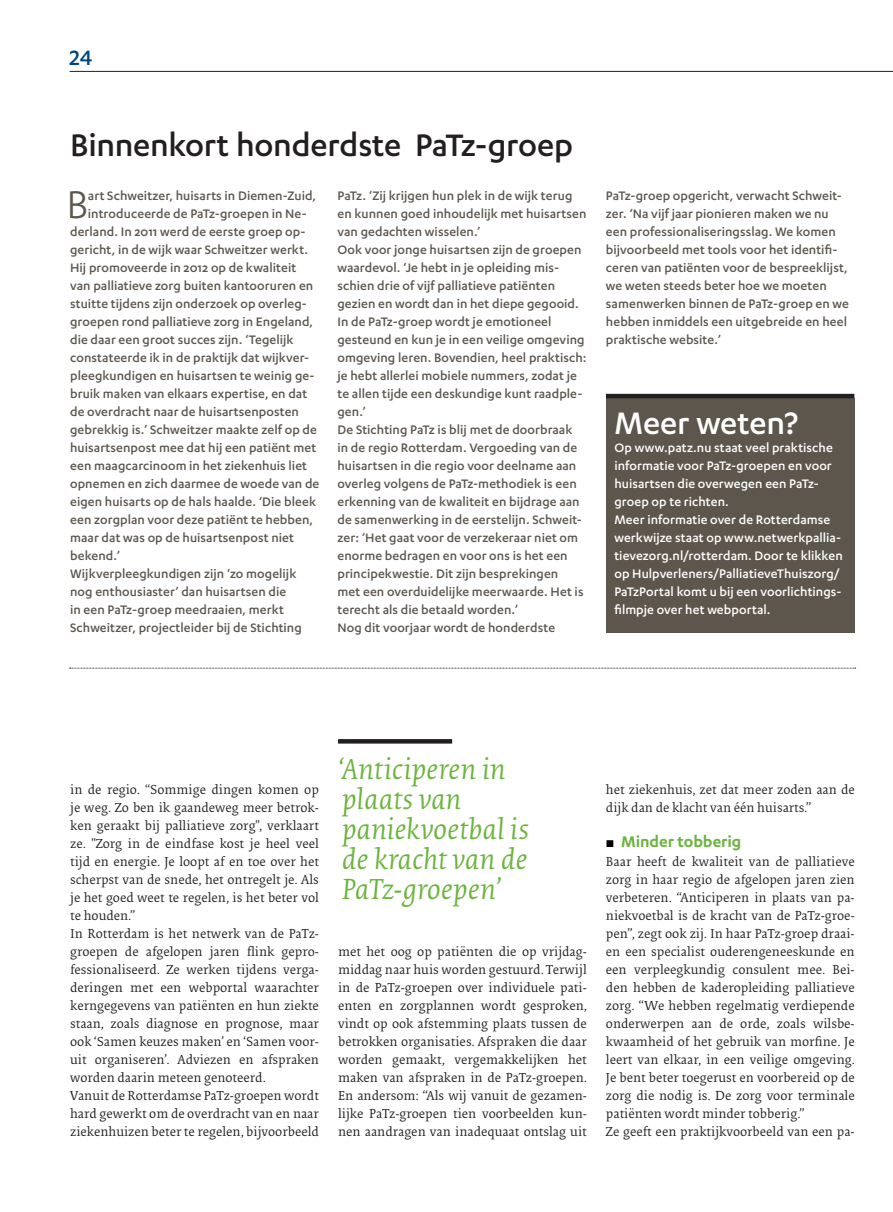
<style>
.page{position:relative;width:893px;height:1212px;background:#fff}
.page>*{position:absolute;margin:0;border:0;box-sizing:border-box;transform-origin:0 0}
.t1{font:44.55px "Karbon";color:#5c564d}
.t2{font:500 36px "Karbon";letter-spacing:-.005em;color:#231f20}
.t3{font:500 36px "Karbon";letter-spacing:-.005em;color:#fff}
.t4{font:italic 30px/30px "Collis";letter-spacing:-.01em;color:#6cb43f}
.t5{font:500 24px "Karbon";color:#00467e}
.t6{font:600 18px "Karbon";letter-spacing:-.005em;color:#6cb43f}
.t7{font:500 14.25px/18px "Karbon";letter-spacing:.005em;color:#5c564d}
.t8{font:500 14.25px/18px "Karbon";letter-spacing:.005em;color:#fff}
.t9{font:13.5px/18px "Collis";color:#231f20}
.s1{font-family:"Apex New";font-weight:400;font-size:13.5px;color:#000}
</style>
<div class="page">
<svg style="left:338px;top:739px;width:114px;height:4px"></svg>
<svg style="left:70px;top:668px;width:786px;height:1px"></svg>
<div style="left:606px;top:398px;width:249px;height:234px;background:#5c564d"></div>
<hr style="left:70px;top:71px;width:823px;height:1px;background:#231f20">
<hr style="left:606px;top:394px;width:248px;height:4px;background:#231f20">
<h3 class="t5" style="left:70px;top:45px;width:24px">24</h3>
<h2 class="t2" style="left:70px;top:125px;width:504px">Binnenkort honderdste PaTz-groep</h2>
<h1 class="t1" style="left:66px;top:180px;width:23px">B</h1>
<p class="t7" style="left:88px;top:186px;width:230px">art Schweitzer, huisarts in Diemen-Zuid,</p>
<p class="t7" style="left:88px;top:204px;width:220px">introduceerde de PaTz-groepen in Ne-</p>
<p class="t7" style="left:70px;top:222px;width:237px">derland. In 2011 werd de eerste groep op-</p>
<p class="t7" style="left:70px;top:240px;width:240px">gericht, in de wijk waar Schweitzer werkt.</p>
<p class="t7" style="left:70px;top:258px;width:228px">Hij promoveerde in 2012 op de kwaliteit</p>
<p class="t7" style="left:70px;top:276px;width:245px">van palliatieve zorg buiten kantooruren en</p>
<p class="t7" style="left:70px;top:294px;width:238px">stuitte tijdens zijn onderzoek op overleg-</p>
<p class="t7" style="left:70px;top:312px;width:245px">groepen rond palliatieve zorg in Engeland,</p>
<p class="t7" style="left:70px;top:330px;width:225px">die daar een groot succes zijn. ‘Tegelijk</p>
<p class="t7" style="left:70px;top:348px;width:241px">constateerde ik in de praktijk dat wijkver-</p>
<p class="t7" style="left:70px;top:366px;width:246px">pleegkundigen en huisartsen te weinig ge-</p>
<p class="t7" style="left:70px;top:384px;width:239px">bruik maken van elkaars expertise, en dat</p>
<p class="t7" style="left:70px;top:402px;width:230px">de overdracht naar de huisartsenposten</p>
<p class="t7" style="left:70px;top:420px;width:248px">gebrekkig is.’ Schweitzer maakte zelf op de</p>
<p class="t7" style="left:70px;top:438px;width:248px">huisartsenpost mee dat hij een patiënt met</p>
<p class="t7" style="left:70px;top:456px;width:239px">een maagcarcinoom in het ziekenhuis liet</p>
<p class="t7" style="left:70px;top:474px;width:251px">opnemen en zich daarmee de woede van de</p>
<p class="t7" style="left:70px;top:492px;width:247px">eigen huisarts op de hals haalde. ‘Die bleek</p>
<p class="t7" style="left:70px;top:510px;width:244px">een zorgplan voor deze patiënt te hebben,</p>
<p class="t7" style="left:70px;top:528px;width:225px">maar dat was op de huisartsenpost niet</p>
<p class="t7" style="left:70px;top:546px;width:51px">bekend.’</p>
<p class="t7" style="left:70px;top:564px;width:228px">Wijkverpleegkundigen zijn ‘zo mogelijk</p>
<p class="t7" style="left:70px;top:582px;width:218px">nog enthousiaster’ dan huisartsen die</p>
<p class="t7" style="left:70px;top:600px;width:215px">in een PaTz-groep meedraaien, merkt</p>
<p class="t7" style="left:70px;top:618px;width:233px">Schweitzer, projectleider bij de Stichting</p>
<p class="t7" style="left:337px;top:186px;width:250px">PaTz. ‘Zij krijgen hun plek in de wijk terug en kunnen goed inhoudelijk met huisartsen van gedachten wisselen.’<br>Ook voor jonge huisartsen zijn de groepen waardevol. ‘Je hebt in je opleiding mis&shy;schien drie of vijf palliatieve patiënten gezien en wordt dan in het diepe gegooid.<br>In de PaTz-groep wordt je emotioneel gesteund en kun je in een veilige omgeving omgeving leren. Bovendien, heel praktisch: je hebt allerlei mobiele nummers, zodat je te allen tijde een deskundige kunt raadple&shy;gen.’<br>De Stichting PaTz is blij met de doorbraak in de regio Rotterdam. Vergoeding van de huisartsen in die regio voor deelname aan overleg volgens de PaTz-methodiek is een erkenning van de kwaliteit en bijdrage aan de samenwerking in de eerstelijn. Schweit&shy;zer: ‘Het gaat voor de verzekeraar niet om enorme bedragen en voor ons is het een principekwestie. Dit zijn besprekingen<br>met een overduidelijke meerwaarde. Het is terecht als die betaald worden.’<br>Nog dit voorjaar wordt de honderdste</p>
<p class="t7" style="left:606px;top:186px;width:244px">PaTz-groep opgericht, verwacht Schweit&shy;zer. ‘Na vijf jaar pionieren maken we nu een professionaliseringsslag. We komen bijvoorbeeld met tools voor het identifi&shy;ceren van patiënten voor de bespreeklijst, we weten steeds beter hoe we moeten samenwerken binnen de PaTz-groep en we hebben inmiddels een uitgebreide en heel praktische website.’</p>
<h2 class="t3" style="left:614px;top:403px;width:185px">Meer weten?</h2>
<p class="t8" style="left:614px;top:438px;width:230px">Op www.patz.nu staat veel praktische informatie voor PaTz-groepen en voor huisartsen die overwegen een PaTz&shy;groep op te richten.<br>Meer informatie over de Rotterdamse werkwijze staat op www.netwerkpallia&shy;tievezorg.nl/rotterdam. Door te klikken op Hulpverleners/PalliatieveThuiszorg/ PaTzPortal komt u bij een voorlichtings&shy;filmpje over het webportal.</p>
<p class="t9" style="left:70px;top:782px;width:250px">in de regio. “Sommige dingen komen op je weg. Zo ben ik gaandeweg meer betrok&shy;ken geraakt bij palliatieve zorg", verklaart ze. "Zorg in de eindfase kost je heel veel tijd en energie. Je loopt af en toe over het scherpst van de snede, het ontregelt je. Als je het goed weet te regelen, is het beter vol te houden.”<br>In Rotterdam is het netwerk van de PaTz&shy;groepen de afgelopen jaren flink gepro&shy;fessionaliseerd. Ze werken tijdens verga&shy;deringen met een webportal waarachter kerngegevens van patiënten en hun ziekte staan, zoals diagnose en prognose, maar ook ‘Samen keuzes maken’ en ‘Samen voor&shy;uit organiseren’. Adviezen en afspraken worden daarin meteen genoteerd.<br>Vanuit de Rotterdamse PaTz-groepen wordt hard gewerkt om de overdracht van en naar ziekenhuizen beter te regelen, bijvoorbeeld</p>
<h3 class="t4" style="left:338px;top:756px;width:193px">‘Anticiperen in plaats van paniekvoetbal is de kracht van de<br>PaTz-groepen’</h3>
<p class="t9" style="left:338px;top:944px;width:250px;text-align:justify">met het oog op patiënten die op vrijdag&shy;middag naar huis worden gestuurd. Terwijl in de PaTz-groepen over individuele pati&shy;ënten en zorgplannen wordt gesproken, vindt op ook afstemming plaats tussen de betrokken organisaties. Afspraken die daar worden gemaakt, vergemakkelijken het maken van afspraken in de PaTz-groepen.<br>En andersom: “Als wij vanuit de gezamen&shy;lijke PaTz-groepen tien voorbeelden kun&shy;nen aandragen van inadequaat ontslag uit</p>
<p class="t9" style="left:606px;top:782px;width:250px">het ziekenhuis, zet dat meer zoden aan de dijk dan de klacht van één huisarts.”</p>
<p class="t6" style="left:606px;top:831px;width:137px"><span class="s1">▪</span> Minder tobberig</p>
<p class="t9" style="left:606px;top:854px;width:250px">Baar heeft de kwaliteit van de palliatieve zorg in haar regio de afgelopen jaren zien verbeteren. “Anticiperen in plaats van pa&shy;niekvoetbal is de kracht van de PaTz-groe&shy;pen”, zegt ook zij. In haar PaTz-groep draai&shy;en een specialist ouderengeneeskunde en een verpleegkundig consulent mee. Bei&shy;den hebben de kaderopleiding palliatieve zorg. “We hebben regelmatig verdiepende onderwerpen aan de orde, zoals wilsbe&shy;kwaamheid of het gebruik van morfine. Je leert van elkaar, in een veilige omgeving.<br>Je bent beter toegerust en voorbereid op de zorg die nodig is. De zorg voor terminale patiënten wordt minder tobberig.”<br>Ze geeft een praktijkvoorbeeld van een pa-</p>
</div>
